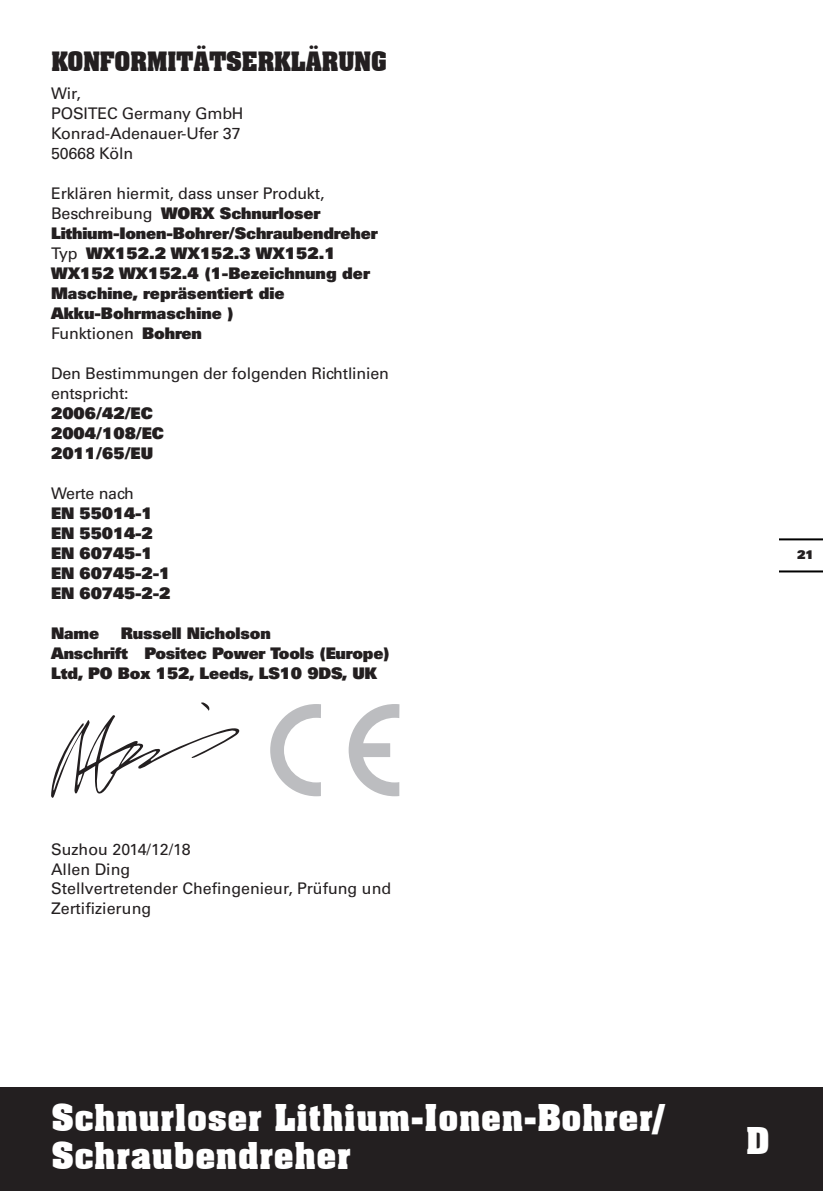
<style>
.page{position:relative;width:823px;height:1191px;background:#fff}
.page>*{position:absolute;margin:0;border:0;box-sizing:border-box;transform-origin:0 0}
.t1{font:700 36px/38px "Aachen BT";color:#fff}
.t2{font:700 26px "Aachen BT";letter-spacing:-.025em;color:#231f20}
.t3{font:900 16px/20px "Univers";letter-spacing:-.01em;color:#231f20}
.t4{font:16px/20px "Univers";letter-spacing:-.01em;color:#231f20}
.t5{font:900 12px "Univers";color:#231f20}
.s1{font-weight:400}
</style>
<div class="page">
<div style="left:0;top:1087px;width:822px;height:104px;background:#231f20"></div>
<hr style="left:779px;top:570px;width:43px;height:2px;background:#000">
<hr style="left:779px;top:538px;width:43px;height:2px;background:#000">
<svg style="left:51px;top:702px;width:189px;height:96px"></svg>
<svg style="left:270px;top:704px;width:51px;height:92px"></svg>
<svg style="left:348px;top:704px;width:51px;height:92px"></svg>
<h2 class="t2" style="left:51px;top:45px;width:337px">KONFORMITÄTSERKLÄRUNG</h2>
<p class="t4" style="left:51px;top:83px;width:194px">Wir,<br>POSITEC Germany GmbH<br>Konrad-Adenauer-Ufer 37<br>50668 Köln</p>
<p class="t3" style="left:51px;top:183px;width:328px"><span class="s1">Erklären hiermit, dass unser Produkt,<br>Beschreibung</span> WORX Schnurloser<br>Lithium-Ionen-Bohrer/Schraubendreher<br><span class="s1">Typ</span> WX152.2 WX152.3 WX152.1<br>WX152 WX152.4 (1-Bezeichnung der<br>Maschine, repräsentiert die<br>Akku-Bohrmaschine )<br><span class="s1">Funktionen</span> Bohren</p>
<p class="t4" style="left:51px;top:363px;width:339px">Den Bestimmungen der folgenden Richtlinien entspricht:</p>
<p class="t3" style="left:51px;top:403px;width:114px">2006/42/EC<br>2004/108/EC<br>2011/65/EU</p>
<p class="t4" style="left:51px;top:483px;width:84px">Werte nach</p>
<p class="t3" style="left:51px;top:503px;width:121px">EN 55014-1<br>EN 55014-2<br>EN 60745-1<br>EN 60745-2-1<br>EN 60745-2-2</p>
<p class="t3" style="left:51px;top:623px;width:50px">Name</p>
<p class="t3" style="left:51px;top:623px;width:340px;text-indent:70px">Russell Nicholson<br>Anschrift Positec Power Tools (Europe)<br>Ltd, PO Box 152, Leeds, LS10 9DS, UK</p>
<p class="t4" style="left:51px;top:840px;width:341px;line-height:19.4px">Suzhou 2014/12/18<br>Allen Ding<br>Stellvertretender Chefingenieur, Prüfung und<br>Zertifizierung</p>
<h1 class="t1" style="left:51px;top:1098px;width:615px">Schnurloser Lithium-Ionen-Bohrer/<br>Schraubendreher</h1>
<p class="t5" style="left:796px;top:546px;width:18px">21</p>
<h1 class="t1" style="left:745px;top:1121px;width:25px">D</h1>
</div>
